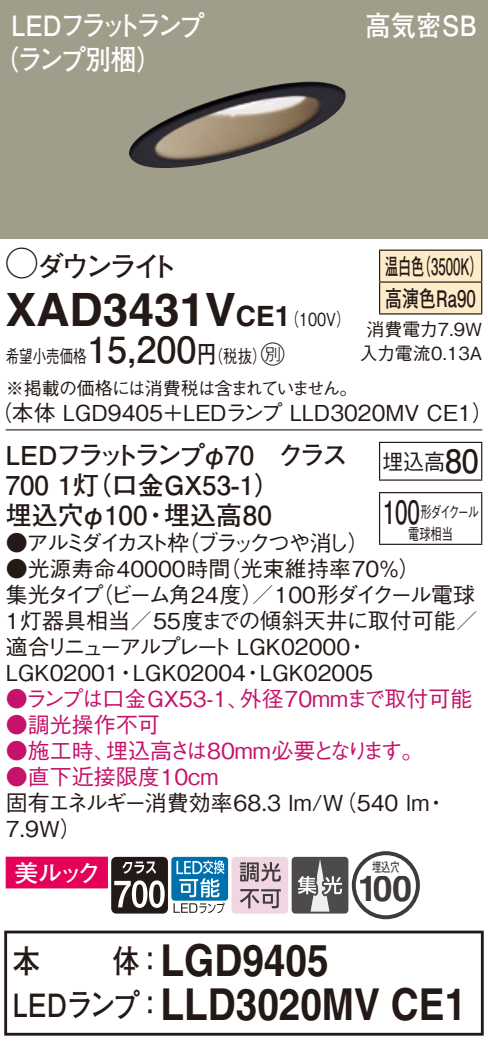
<style>
.page{position:relative;width:488px;height:1047px;background:#fff}
.page>*{position:absolute;margin:0;border:0;box-sizing:border-box;transform-origin:0 0}
.t1{font:700 46px "Helvetica LT Std";color:#231916}
.t2{font:700 44px/44px "Helvetica LT Std";color:#231916;scale:.88 1}
.t3{font:700 36px "Helvetica LT Std";color:#3e3a39}
.t4{font:700 32px "Futo Go B101 Pro";color:#231916;scale:.85 1}
.t5{font:700 28px/34px "Futo Go B101 Pro";letter-spacing:-.12em;color:#fff;scale:.9 1}
.t6{font:700 28px "Futo Go B101 Pro";letter-spacing:-.15em;color:#231916}
.t7{font:700 28px "Futo Go B101 Pro";letter-spacing:-.06em;color:#fff;scale:.9 1}
.t8{font:700 26px/30px "Futo Go B101 Pro";color:#231916}
.t9{font:24px "Futo Go B101 Pro Bold 90 pv RKSJ H";color:#fff}
.t10{font:700 22.8px/32px "Futo Go B101 Pro";color:#231916;scale:.58 1}
.t11{font:500 22px/26px "Gothic BBB Pro";color:#231916}
.t12{font:500 22px "Gothic BBB Pro";color:#c5126b}
.t13{font:500 22px "Gothic BBB Pro";letter-spacing:-.165em;color:#231916}
.t14{font:500 22px "Gothic BBB Pro";color:#231916;scale:.95 1}
.t15{font:500 18px/31.6px "Gothic BBB Pro";letter-spacing:-.035em;color:#231916;scale:.75 1}
.t16{font:500 18px/24px "Gothic BBB Pro";color:#231916;text-align:center}
.t17{font:500 16px/22px "Gothic BBB Pro";letter-spacing:-.11em;color:#231916;text-align:center;scale:.7 1}
.t18{font:13.2px "Futo Go B101 Pro Bold 90 pv RKSJ H";color:#3f3b3a;scale:.7 1}
.s1{font-family:"Ford Classification 1";font-weight:400;font-size:32px}
.s2{font-size:28px}
.s3{font-family:"Gothic BBB Pro";font-weight:500;font-size:18px}
.s4{font-family:"Futo Go B101 Pro";font-weight:700;font-size:36px}
.s5{font-family:"Futo Go B101 Pro";font-weight:700;font-size:24px}
.s6{font-family:"Ford Classification 1";font-weight:400;font-size:24px}
.s7{font-family:"Futo Go B101 Pro";font-weight:700;font-size:32px}
.s8{color:#251b18}
.s9{font-family:"Futo Go B101 Pro";font-size:32px}
</style>
<div class="page">
<div style="left:0;top:0;width:488px;height:238px;background:#a19d8b"></div>
<img style="left:129px;top:82px;width:217px;height:86px">
<div style="left:380px;top:251px;width:101px;height:62px;background:#feecc9"></div>
<hr style="left:379px;top:249px;width:103px;height:2px;background:#231916">
<hr style="left:379px;top:251px;width:1px;height:30px;background:#231916">
<hr style="left:481px;top:251px;width:1px;height:30px;background:#231916">
<hr style="left:379px;top:281px;width:103px;height:2px;background:#231916">
<hr style="left:379px;top:283px;width:1px;height:30px;background:#231916">
<hr style="left:481px;top:283px;width:1px;height:30px;background:#231916">
<hr style="left:379px;top:313px;width:103px;height:1px;background:#231916">
<hr style="left:6px;top:429px;width:476px;height:1px;background:#231916">
<hr style="left:379px;top:443px;width:1px;height:36px;background:#231916">
<hr style="left:379px;top:442px;width:103px;height:1px;background:#231916">
<hr style="left:481px;top:443px;width:1px;height:36px;background:#231916">
<hr style="left:379px;top:479px;width:103px;height:2px;background:#231916">
<hr style="left:379px;top:493px;width:1px;height:50px;background:#231916">
<hr style="left:379px;top:492px;width:103px;height:1px;background:#231916">
<hr style="left:481px;top:493px;width:1px;height:50px;background:#231916">
<hr style="left:379px;top:543px;width:103px;height:2px;background:#231916">
<div style="left:171px;top:856px;width:57px;height:44px;background:#0070ac;border-radius:3px"></div>
<svg style="left:6px;top:856px;width:218px;height:57px"></svg>
<svg style="left:231px;top:851px;width:189px;height:68px"></svg>
<div style="left:4px;top:930px;width:479px;height:105px;border:3px solid #231916"></div>
<p class="t5" style="left:-7px;top:5px;width:236px;text-indent:18px">LEDフラットランプ（ランプ別梱）</p>
<p class="t7" style="left:365px;top:3px;width:125px">高気密SB</p>
<p class="t6" style="left:6px;top:244px;width:174px"><span class="s1">A</span>ダウンライト</p>
<h1 class="t1" style="left:6px;top:281px;width:346px">XAD3431V<span class="s2">CE1</span><span class="s3">（100V）</span></h1>
<p class="t15" style="left:6px;top:338px;width:470px">希望小売価格<span class="s4">15,200</span><span class="s5">円</span>（税抜）<span class="s6">C<br></span>※掲載の価格には消費税は含まれていません。</p>
<p class="t11" style="left:-10px;top:397px;width:505px">（本体 LGD9405＋LEDランプ LLD3020MV CE1）</p>
<p class="t10" style="left:385px;top:247px;width:170px">温白色（3500K）高演色Ra90</p>
<p class="t16" style="left:359px;top:315px;width:124px">消費電力7.9W入力電流0.13A</p>
<p class="t8" style="left:6px;top:436px;width:343px">LEDフラットランプφ70　クラス<br>700 1灯（口金GX53-1）<br>埋込穴φ100・埋込高80</p>
<p class="t13" style="left:6px;top:525px;width:365px">●アルミダイカスト枠（ブラックつや消し）</p>
<p class="t11" style="left:6px;top:553px;width:473px">●光源寿命40000時間（光束維持率70％）<br>集光タイプ（ビーム角24度）／100形ダイクール電球<br>1灯器具相当／55度までの傾斜天井に取付可能／適合リニューアルプレート LGK02000・<br>LGK02001・LGK02004・LGK02005</p>
<p class="t12" style="left:6px;top:681px;width:468px">●ランプは口金GX53-1、外径70mmまで取付可能</p>
<p class="t12" style="left:6px;top:707px;width:156px">●調光操作不可</p>
<p class="t12" style="left:6px;top:733px;width:419px">●施工時、埋込高さは80mm必要となります。</p>
<p class="t12" style="left:6px;top:759px;width:214px">●直下近接限度10cm</p>
<p class="t11" style="left:6px;top:787px;width:443px">固有エネルギー消費効率68.3 lm/W（540 lm・<br>7.9W）</p>
<p class="t14" style="left:382px;top:443px;width:103px">埋込高<span class="s7">80</span></p>
<p class="t17" style="left:382px;top:498px;width:139px"><span class="s7">100</span>形ダイクール電球相当</p>
<p class="t9" style="left:14px;top:853px;width:88px">美ルック</p>
<p class="t18" style="left:372px;top:856px;width:41px">埋込穴</p>
<h3 class="t3" style="left:357px;top:866px;width:56px"><span class="s8">1</span>00</h3>
<h2 class="t2" style="left:13px;top:937px;width:516px;text-indent:100px"><span class="s9">体：</span>LGD9405<br><span class="s9">LEDランプ：</span>LLD3020MV CE1</h2>
<h3 class="t4" style="left:13px;top:935px;width:34px">本</h3>
</div>
